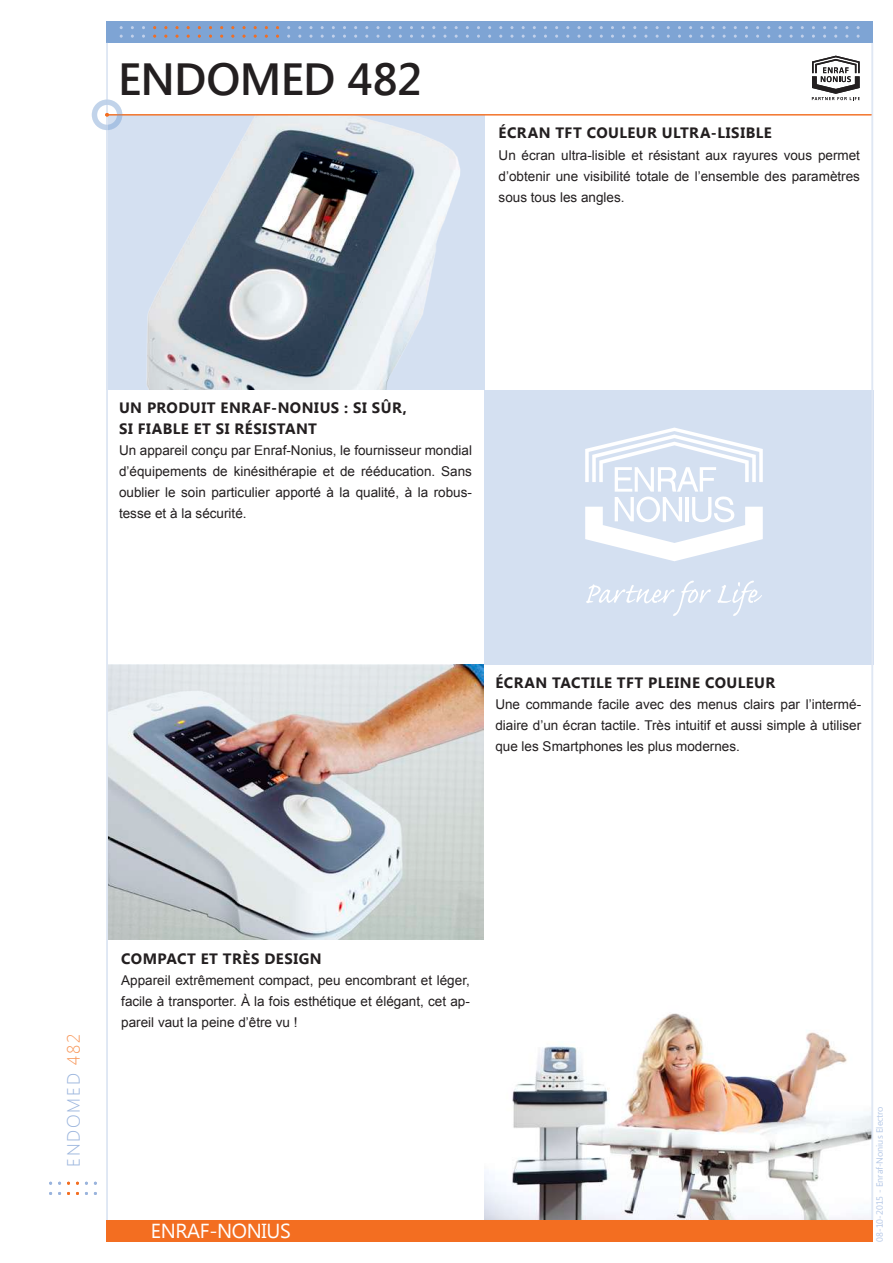
<style>
.page{position:relative;width:893px;height:1263px;background:#fff}
.page>*{position:absolute;margin:0;border:0;box-sizing:border-box;transform-origin:0 0}
.t1{font:600 45px "Segoe UI";letter-spacing:-.015em;color:#231f20}
.t2{font:20.25px "Segoe UI";letter-spacing:-.02em;color:#fff}
.t3{font:300 17.85px "Segoe UI";letter-spacing:.1em;color:#9ab4dd}
.t4{font:700 15px/21px "Segoe UI";letter-spacing:.03em;color:#231f20}
.t5{font:13.5px/21px "Arial";color:#231f20;text-align:justify}
.t6{font:9px "Segoe UI";color:#b4c7e6}
.s1{color:#f7975a}
</style>
<div class="page">
<div style="left:106px;top:115px;width:379px;height:275px;background:#d4e0f1"></div>
<div style="left:485px;top:390px;width:389px;height:275px;background:#d4e0f1"></div>
<img style="left:108px;top:665px;width:376px;height:274px">
<img style="left:485px;top:1013px;width:386px;height:207px">
<img style="left:94px;top:115px;width:382px;height:274px">
<svg style="left:585px;top:428px;width:178px;height:133px"></svg>
<svg style="left:586px;top:581px;width:125px;height:35px"></svg>
<svg style="left:717px;top:581px;width:45px;height:35px"></svg>
<hr style="left:872px;top:43px;width:1px;height:1177px;background:#dfe7f4">
<hr style="left:106px;top:43px;width:2px;height:1177px;background:#dfe7f4">
<div style="left:106px;top:1220px;width:767px;height:22px;background:#f36e21"></div>
<svg style="left:106px;top:21px;width:767px;height:22px;fill:#7ea4d4"></svg>
<hr style="left:108px;top:114px;width:764px;height:1px;background:#f36e21">
<div style="left:92px;top:99px;width:30px;height:31px;border:5px solid #729cd1;border-radius:50%"></div>
<svg style="left:105px;top:113px;width:4px;height:4px"></svg>
<svg style="left:812px;top:56px;width:48px;height:44px"></svg>
<h1 class="t1" style="left:118px;top:48px;width:306px">ENDOMED 482</h1>
<p class="t4" style="left:499px;top:122px;width:275px">ÉCRAN TFT COULEUR ULTRA-LISIBLE</p>
<p class="t5" style="left:499px;top:144px;width:363px">Un écran ultra-lisible et résistant aux rayures vous permet d’obtenir une visibilité totale de l’ensemble des paramètres sous tous les angles.</p>
<p class="t4" style="left:119px;top:397px;width:289px">UN PRODUIT ENRAF-NONIUS : SI SÛR,<br>SI FIABLE ET SI RÉSISTANT</p>
<p class="t5" style="left:119px;top:440px;width:354px">Un appareil conçu par Enraf-Nonius, le fournisseur mondial d’équipements de kinésithérapie et de rééducation. Sans oublier le soin particulier apporté à la qualité, à la robus&shy;tesse et à la sécurité.</p>
<p class="t4" style="left:495px;top:672px;width:281px">ÉCRAN TACTILE TFT PLEINE COULEUR</p>
<p class="t5" style="left:495px;top:694px;width:367px">Une commande facile avec des menus clairs par l’intermé&shy;diaire d’un écran tactile. Très intuitif et aussi simple à utiliser que les Smartphones les plus modernes.</p>
<h3 class="t3" style="left:61px;top:1167px;width:135px;rotate:-90deg">ENDOMED <span class="s1">482</span></h3>
<p class="t4" style="left:121px;top:947px;width:202px">COMPACT ET TRÈS DESIGN</p>
<p class="t5" style="left:121px;top:969px;width:350px">Appareil extrêmement compact, peu encombrant et léger, facile à transporter. À la fois esthétique et élégant, cet ap&shy;pareil vaut la peine d’être vu !</p>
<h2 class="t2" style="left:151px;top:1217px;width:141px">ENRAF-NONIUS</h2>
<p class="t6" style="left:873px;top:1242px;width:137px;rotate:-90deg">08-10-2015 - Enraf-Nonius Electro</p>
</div>
